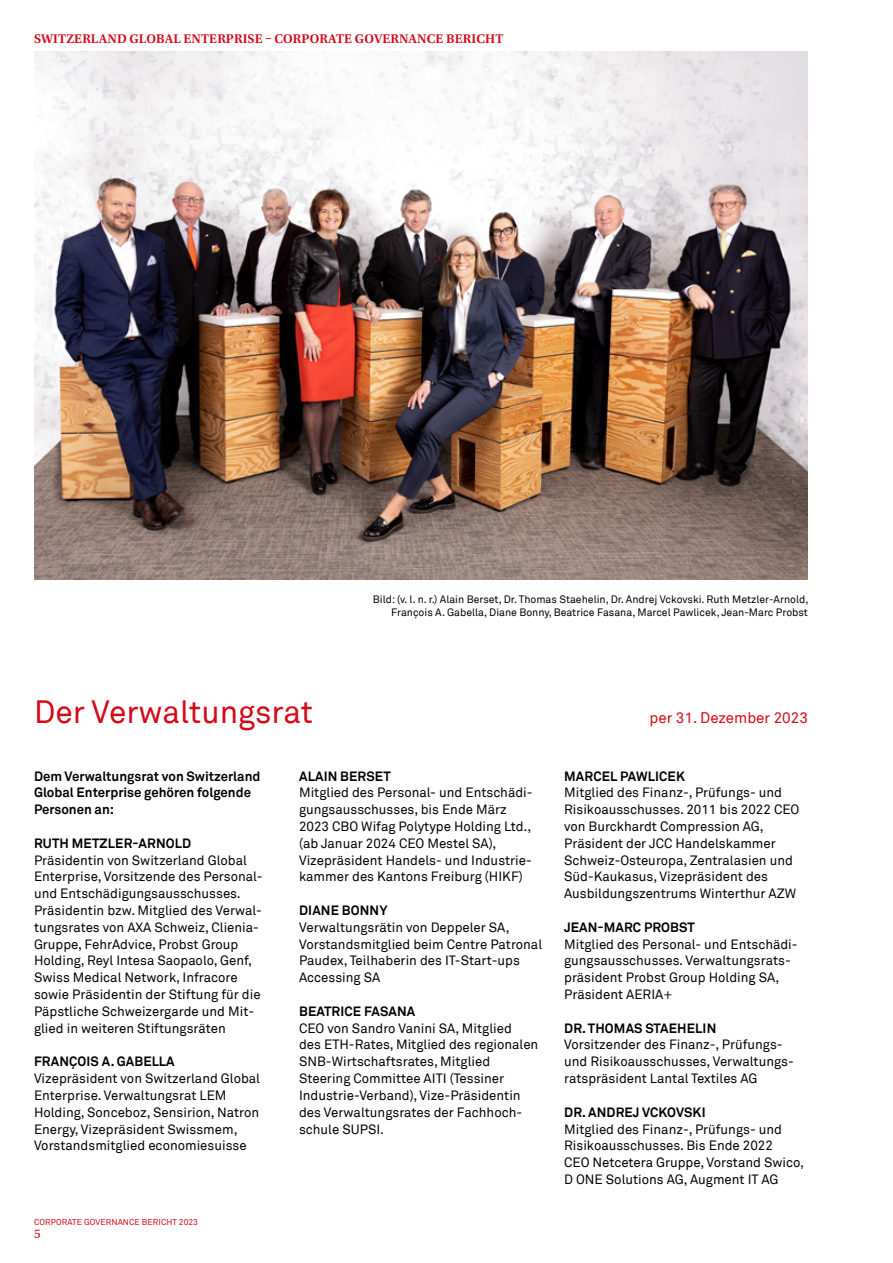
<style>
.page{position:relative;width:893px;height:1263px;background:#fff}
.page>*{position:absolute;margin:0;border:0;box-sizing:border-box;transform-origin:0 0}
.t1{font:31.5px "Akkurat S GE Regular";color:#d40a19}
.t2{font:15px "Akkurat S GE Regular";color:#d40a19}
.t3{font:13.2px/16.8px "Akkurat S GE Regular";color:#000}
.t4{font:13.2px/16.8px "Akkurat S GE Bold";letter-spacing:.01em;color:#000}
.t5{font:13.2px "Utopia S GE Semibold";letter-spacing:.01em;color:#d40a19}
.t6{font:13.2px "Utopia S GE Regular";color:#d40a19}
.t7{font:10.5px/12.6px "Akkurat S GE Regular";color:#000;text-align:right}
.t8{font:8.4px "Akkurat S GE Regular";letter-spacing:.01em;color:#d40a19}
</style>
<div class="page">
<img style="left:34px;top:51px;width:774px;height:528px">
<p class="t5" style="left:34px;top:29px;width:471px">SWITZERLAND GLOBAL ENTERPRISE – CORPORATE GOVERNANCE BERICHT</p>
<h1 class="t1" style="left:34px;top:690px;width:280px">Der Verwaltungsrat</h1>
<p class="t7" style="left:373px;top:593px;width:437px">Bild: (v. l. n. r.) Alain Berset, Dr. Thomas Staehelin, Dr. Andrej Vckovski. Ruth Metzler-Arnold,<br>François A. Gabella, Diane Bonny, Beatrice Fasana, Marcel Pawlicek, Jean-Marc Probst</p>
<p class="t2" style="left:650px;top:707px;width:160px">per 31. Dezember 2023</p>
<p class="t4" style="left:34px;top:767px;width:228px">Dem Verwaltungsrat von Switzerland<br>Global Enterprise gehören folgende<br>Personen an:</p>
<p class="t4" style="left:34px;top:834px;width:159px">RUTH METZLER-ARNOLD</p>
<p class="t3" style="left:34px;top:851px;width:230px">Präsidentin von Switzerland Global Enterprise, Vorsitzende des Personal&shy;und Entschädigungsausschusses.<br>Präsidentin bzw. Mitglied des Verwal&shy;tungsrates von AXA Schweiz, Clienia-Gruppe, FehrAdvice, Probst Group Holding, Reyl Intesa Saopaolo, Genf, Swiss Medical Network, Infracore sowie Präsidentin der Stiftung für die Päpstliche Schweizergarde und Mit&shy;glied in weiteren Stiftungsräten</p>
<p class="t4" style="left:34px;top:1053px;width:142px">FRANÇOIS A. GABELLA</p>
<p class="t3" style="left:34px;top:1069px;width:228px">Vizepräsident von Switzerland Global Enterprise. Verwaltungsrat LEM Holding, Sonceboz, Sensirion, Natron Energy, Vizepräsident Swissmem, Vorstandsmitglied economiesuisse</p>
<p class="t8" style="left:34px;top:1216px;width:166px">CORPORATE GOVERNANCE BERICHT 2023</p>
<p class="t6" style="left:34px;top:1224px;width:8px">5</p>
<p class="t4" style="left:299px;top:767px;width:93px">ALAIN BERSET</p>
<p class="t3" style="left:299px;top:784px;width:235px">Mitglied des Personal- und Entschädi&shy;gungsausschusses, bis Ende März 2023 CBO Wifag Polytype Holding Ltd., (ab Januar 2024 CEO Mestel SA), Vizepräsident Handels- und Industrie&shy;kammer des Kantons Freiburg (HIKF)</p>
<p class="t4" style="left:299px;top:901px;width:90px">DIANE BONNY</p>
<p class="t3" style="left:299px;top:918px;width:245px">Verwaltungsrätin von Deppeler SA,<br>Vorstandsmitglied beim Centre Patronal<br>Paudex, Teilhaberin des IT-Start-ups<br>Accessing SA</p>
<p class="t4" style="left:299px;top:1002px;width:118px">BEATRICE FASANA</p>
<p class="t3" style="left:299px;top:1019px;width:241px">CEO von Sandro Vanini SA, Mitglied<br>des ETH-Rates, Mitglied des regionalen SNB-Wirtschaftsrates, Mitglied Steering Committee AITI (Tessiner Industrie-Verband), Vize-Präsidentin des Verwaltungsrates der Fachhoch&shy;schule SUPSI.</p>
<p class="t4" style="left:564px;top:767px;width:122px">MARCEL PAWLICEK</p>
<p class="t3" style="left:564px;top:784px;width:237px">Mitglied des Finanz-, Prüfungs- und Risikoausschusses. 2011 bis 2022 CEO von Burckhardt Compression AG, Präsident der JCC Handelskammer Schweiz-Osteuropa, Zentralasien und Süd-Kaukasus, Vizepräsident des Ausbildungszentrums Winterthur AZW</p>
<p class="t4" style="left:564px;top:918px;width:132px">JEAN-MARC PROBST</p>
<p class="t3" style="left:564px;top:935px;width:235px">Mitglied des Personal- und Entschädi&shy;gungsausschusses. Verwaltungsrats&shy;präsident Probst Group Holding SA,<br>Präsident AERIA+</p>
<p class="t4" style="left:564px;top:1019px;width:154px">DR. THOMAS STAEHELIN</p>
<p class="t3" style="left:564px;top:1036px;width:231px">Vorsitzender des Finanz-, Prüfungs&shy;und Risikoausschusses, Verwaltungs&shy;ratspräsident Lantal Textiles AG</p>
<p class="t4" style="left:564px;top:1103px;width:143px">DR. ANDREJ VCKOVSKI</p>
<p class="t3" style="left:564px;top:1120px;width:242px">Mitglied des Finanz-, Prüfungs- und Risikoausschusses. Bis Ende 2022<br>CEO Netcetera Gruppe, Vorstand Swico, D ONE Solutions AG, Augment IT AG</p>
</div>
